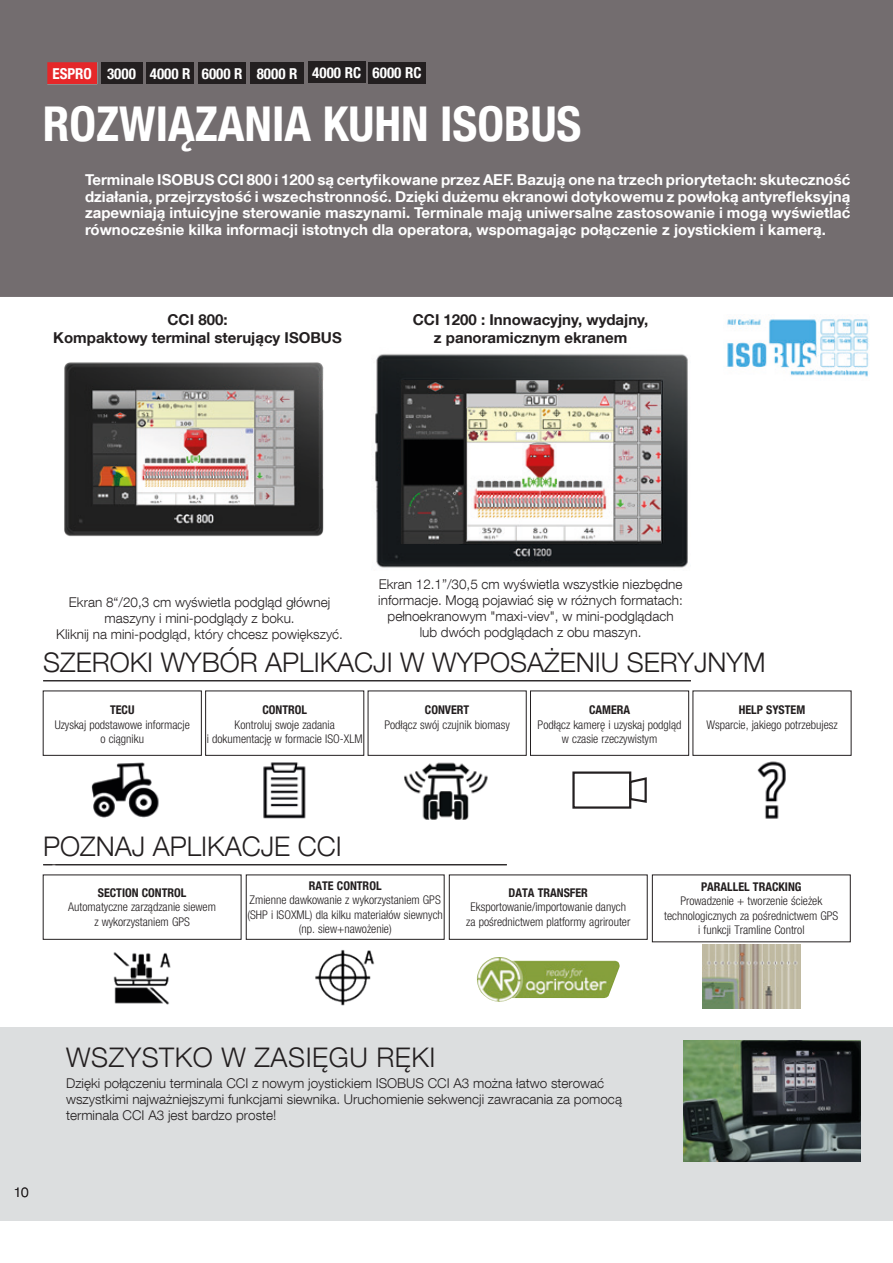
<style>
.page{position:relative;width:893px;height:1263px;background:#fff}
.page>*{position:absolute;margin:0;border:0;box-sizing:border-box;transform-origin:0 0}
.t1{font:700 condensed 48px "Helvetica Neue LT Com";color:#fff}
.t2{font:300 27px "Helvetica Neue LT Com";color:#231f20}
.t3{font:300 27px "Helvetica Neue LT Com";letter-spacing:.02em;color:#231f20}
.t4{font:700 15px/16.5px "Helvetica Neue LT Com";color:#fff;text-align:justify}
.t5{font:700 15px/18px "Helvetica Neue LT Com";color:#231f20;text-align:center}
.t6{font:700 condensed 15px "Helvetica Neue LT Com";color:#fff}
.t7{font:300 13.5px/16.2px "Helvetica Neue LT Com";color:#231f20;text-align:center}
.t8{font:300 condensed 12px/14.4px "Helvetica Neue LT Com";color:#231f20;text-align:center}
.t9{font:700 condensed 12px "Helvetica Neue LT Com";color:#231f20}
</style>
<div class="page">
<img style="left:726px;top:319px;width:143px;height:58px">
<img style="left:375px;top:354px;width:313px;height:214px">
<img style="left:402px;top:381px;width:259px;height:163px">
<img style="left:64px;top:362px;width:260px;height:175px">
<div style="left:0;top:1027px;width:893px;height:193px;background:#dcdedf"></div>
<img style="left:683px;top:1041px;width:178px;height:121px">
<img style="left:477px;top:957px;width:143px;height:45px">
<img style="left:702px;top:944px;width:98px;height:65px">
<img style="left:315px;top:949px;width:60px;height:57px">
<img style="left:113px;top:952px;width:58px;height:53px">
<img style="left:263px;top:762px;width:43px;height:57px">
<img style="left:757px;top:761px;width:29px;height:58px">
<img style="left:91px;top:762px;width:68px;height:56px">
<img style="left:404px;top:762px;width:84px;height:58px">
<div style="left:572px;top:771px;width:59px;height:38px;border:2px solid #231f20"></div>
<svg style="left:628px;top:776px;width:19px;height:28px"></svg>
<div style="left:0;top:0;width:892px;height:297px;background:#736d6f"></div>
<div style="left:101px;top:62px;width:41px;height:22px;background:#231f20"></div>
<div style="left:146px;top:62px;width:48px;height:22px;background:#231f20"></div>
<div style="left:198px;top:62px;width:48px;height:22px;background:#231f20"></div>
<div style="left:250px;top:62px;width:54px;height:22px;background:#231f20"></div>
<div style="left:368px;top:62px;width:58px;height:22px;background:#231f20"></div>
<hr style="left:892px;top:885px;width:1px;height:335px;background:#d4d2d3">
<svg style="left:892px;top:0;width:1px;height:297px"></svg>
<div style="left:308px;top:62px;width:57px;height:21px;background:#231f20"></div>
<div style="left:43px;top:690px;width:159px;height:66px;border:1px solid #231f20"></div>
<div style="left:43px;top:874px;width:198px;height:66px;border:1px solid #231f20"></div>
<div style="left:205px;top:690px;width:159px;height:66px;border:1px solid #231f20"></div>
<div style="left:246px;top:874px;width:199px;height:66px;border:1px solid #231f20"></div>
<div style="left:368px;top:690px;width:159px;height:66px;border:1px solid #231f20"></div>
<div style="left:449px;top:874px;width:199px;height:66px;border:1px solid #231f20"></div>
<div style="left:530px;top:690px;width:159px;height:66px;border:1px solid #231f20"></div>
<div style="left:693px;top:690px;width:158px;height:66px;border:1px solid #231f20"></div>
<hr style="left:43px;top:680px;width:648px;height:1px;background:#231f20">
<hr style="left:43px;top:864px;width:464px;height:1px;background:#231f20">
<p class="t6" style="left:53px;top:64px;width:41px">ESPRO</p>
<p class="t6" style="left:312px;top:63px;width:50px">4000 RC</p>
<p class="t6" style="left:107px;top:64px;width:192px">3000 4000 R 6000 R 8000 R</p>
<p class="t6" style="left:373px;top:64px;width:50px">6000 RC</p>
<h1 class="t1" style="left:43px;top:95px;width:540px">ROZWIĄZANIA KUHN ISOBUS</h1>
<p class="t4" style="left:85px;top:171px;width:767px">Terminale ISOBUS CCI 800 i 1200 są certyfikowane przez AEF. Bazują one na trzech priorytetach: skuteczność działania, przejrzystość i wszechstronność. Dzięki dużemu ekranowi dotykowemu z powłoką antyrefleksyjną zapewniają intuicyjne sterowanie maszynami. Terminale mają uniwersalne zastosowanie i mogą wyświetlać równocześnie kilka informacji istotnych dla operatora, wspomagając połączenie z joystickiem i kamerą.</p>
<p class="t5" style="left:53px;top:311px;width:290px">CCI 800:<br>Kompaktowy terminal sterujący ISOBUS</p>
<p class="t5" style="left:413px;top:311px;width:237px">CCI 1200 : Innowacyjny, wydajny, z panoramicznym ekranem</p>
<p class="t7" style="left:56px;top:593px;width:288px">Ekran 8“/20,3 cm wyświetla podgląd głównej maszyny i mini-podglądy z boku.<br>Kliknij na mini-podgląd, który chcesz powiększyć.</p>
<p class="t7" style="left:378px;top:575px;width:306px">Ekran 12.1”/30,5 cm wyświetla wszystkie niezbędne informacje. Mogą pojawiać się w różnych formatach: pełnoekranowym "maxi-viev", w mini-podglądach lub dwóch podglądach z obu maszyn.</p>
<h2 class="t2" style="left:43px;top:646px;width:724px">SZEROKI WYBÓR APLIKACJI W WYPOSAŻENIU SERYJNYM</h2>
<p class="t9" style="left:110px;top:703px;width:26px">TECU</p>
<p class="t8" style="left:55px;top:717px;width:137px">Uzyskaj podstawowe informacje o ciągniku</p>
<p class="t9" style="left:262px;top:703px;width:46px">CONTROL</p>
<p class="t8" style="left:207px;top:717px;width:157px">Kontroluj swoje zadania<br>i dokumentację w formacie ISO-XLM</p>
<p class="t9" style="left:425px;top:703px;width:46px">CONVERT</p>
<p class="t8" style="left:384px;top:717px;width:127px">Podłącz swój czujnik biomasy</p>
<p class="t9" style="left:589px;top:703px;width:43px">CAMERA</p>
<p class="t8" style="left:538px;top:717px;width:145px">Podłącz kamerę i uzyskaj podgląd w czasie rzeczywistym</p>
<p class="t9" style="left:739px;top:703px;width:68px">HELP SYSTEM</p>
<p class="t8" style="left:706px;top:717px;width:133px">Wsparcie, jakiego potrzebujesz</p>
<h2 class="t2" style="left:43px;top:830px;width:300px">POZNAJ APLIKACJE CCI</h2>
<p class="t9" style="left:98px;top:885px;width:90px">SECTION CONTROL</p>
<p class="t8" style="left:68px;top:900px;width:149px">Automatyczne zarządzanie siewem z wykorzystaniem GPS</p>
<p class="t9" style="left:309px;top:878px;width:74px">RATE CONTROL</p>
<p class="t8" style="left:247px;top:893px;width:197px">Zmienne dawkowanie z wykorzystaniem GPS (SHP i ISOXML) dla kilku materiałów siewnych (np. siew+nawożenie)</p>
<p class="t9" style="left:509px;top:885px;width:81px">DATA TRANSFER</p>
<p class="t8" style="left:466px;top:900px;width:166px">Eksportowanie/importowanie danych za pośrednictwem platformy agrirouter</p>
<p class="t9" style="left:701px;top:880px;width:102px">PARALLEL TRACKING</p>
<p class="t8" style="left:664px;top:894px;width:176px">Prowadzenie + tworzenie ścieżek technologicznych za pośrednictwem GPS i funkcji Tramline Control</p>
<p class="t7" style="left:14px;top:1184px;width:17px">10</p>
<h2 class="t3" style="left:66px;top:1041px;width:371px">WSZYSTKO W ZASIĘGU RĘKI</h2>
<p class="t7" style="left:66px;top:1074px;width:557px;text-align:left">Dzięki połączeniu terminala CCI z nowym joystickiem ISOBUS CCI A3 można łatwo sterować wszystkimi najważniejszymi funkcjami siewnika. Uruchomienie sekwencji zawracania za pomocą terminala CCI A3 jest bardzo proste!</p>
</div>
